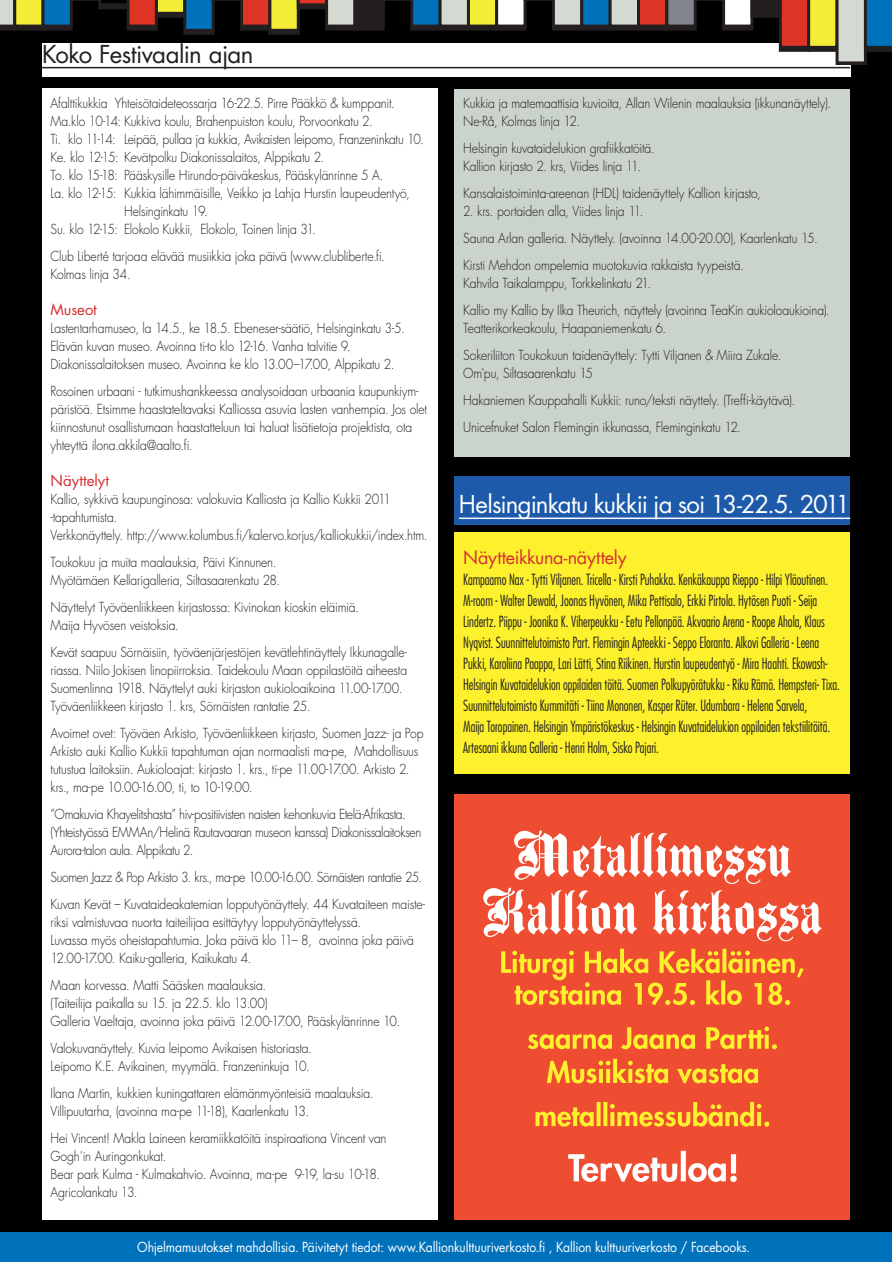
<style>
.page{position:relative;width:892px;height:1262px;background:#000}
.page>*{position:absolute;margin:0;border:0;box-sizing:border-box;transform-origin:0 0}
.t1{font:24px "Futura Std";letter-spacing:-.04em;color:#fff}
.t2{font:24px "Futura Std";letter-spacing:-.025em;color:#231f20}
.t3{font:18px "Futura Std";letter-spacing:-.01em;color:#d72e32}
.t4{font:300 condensed 15px/21px "Futura Std";letter-spacing:-.005em;color:#231f20;scale:.9 1}
.t5{font:15px "Futura Std";color:#d72e32}
.t6{font:300 13.5px/18px "Futura Std";letter-spacing:-.015em;color:#231f20;scale:.9 1}
.t7{font:13.5px "Futura Std";letter-spacing:-.01em;color:#fff;scale:.9 1}
</style>
<div class="page">
<div style="left:0;top:1232px;width:892px;height:30px;background:#0072bc"></div>
<div style="left:42px;top:89px;width:395px;height:1131px;background:#fff"></div>
<div style="left:454px;top:89px;width:396px;height:367px;background:#cbd3cd"></div>
<div style="left:454px;top:476px;width:396px;height:49px;background:#1d5aa9"></div>
<hr style="left:459px;top:518px;width:391px;height:1px;background:#fff">
<div style="left:454px;top:794px;width:396px;height:426px;background:#ef4d32"></div>
<svg style="left:483px;top:830px;width:338px;height:111px"></svg>
<svg style="left:501px;top:949px;width:302px;height:56px"></svg>
<svg style="left:528px;top:1026px;width:249px;height:23px"></svg>
<svg style="left:547px;top:1059px;width:211px;height:24px"></svg>
<svg style="left:535px;top:1102px;width:234px;height:25px"></svg>
<svg style="left:568px;top:1151px;width:168px;height:31px"></svg>
<div style="left:454px;top:532px;width:396px;height:241px;background:#fcf12c"></div>
<div style="left:42px;top:43px;width:808px;height:34px;background:linear-gradient(to right,#fff,#fff)"></div>
<hr style="left:42px;top:67px;width:808px;height:1px;background:#231f20">
<svg style="left:0;top:0;width:892px;height:64px"></svg>
<h1 class="t2" style="left:42px;top:43px;width:213px">Koko Festivaalin ajan</h1>
<p class="t6" style="left:51px;top:95px;width:384px">Afalttikukkia Yhteisötaideteossarja 16-22.5. Pirre Pääkkö &amp; kumppanit.</p>
<p class="t6" style="left:51px;top:113px;width:359px">Ma.klo 10-14: Kukkiva koulu, Brahenpuiston koulu, Porvoonkatu 2.</p>
<p class="t6" style="left:51px;top:131px;width:416px">Ti. klo 11-14: Leipää, pullaa ja kukkia, Avikaisten leipomo, Franzeninkatu 10.</p>
<p class="t6" style="left:51px;top:149px;width:306px">Ke. klo 12-15: Kevätpolku Diakonissalaitos, Alppikatu 2.</p>
<p class="t6" style="left:51px;top:167px;width:371px">To. klo 15-18: Pääskysille Hirundo-päiväkeskus, Pääskylänrinne 5 A.</p>
<p class="t6" style="left:51px;top:185px;width:401px">La. klo 12-15: Kukkia lähimmäisille, Veikko ja Lahja Hurstin laupeudentyö,</p>
<p class="t6" style="left:124px;top:203px;width:95px">Helsinginkatu 19.</p>
<p class="t6" style="left:51px;top:221px;width:297px">Su. klo 12-15: Elokolo Kukkii, Elokolo, Toinen linja 31.</p>
<p class="t6" style="left:51px;top:248px;width:373px">Club Liberté tarjoaa elävää musiikkia joka päivä (www.clubliberte.fi.<br>Kolmas linja 34.</p>
<p class="t5" style="left:51px;top:303px;width:48px">Museot</p>
<p class="t6" style="left:51px;top:320px;width:395px">Lastentarhamuseo, la 14.5., ke 18.5. Ebeneser-säätiö, Helsinginkatu 3-5.<br>Elävän kuvan museo. Avoinna ti-to klo 12-16. Vanha talvitie 9.<br>Diakonissalaitoksen museo. Avoinna ke klo 13.00–17.00, Alppikatu 2.</p>
<p class="t6" style="left:51px;top:383px;width:420px">Rosoinen urbaani - tutkimushankkeessa analysoidaan urbaania kaupunkiym&shy;päristöä. Etsimme haastateltavaksi Kalliossa asuvia lasten vanhempia. Jos olet kiinnostunut osallistumaan haastatteluun tai haluat lisätietoja projektista, ota yhteyttä ilona.akkila@aalto.fi.</p>
<p class="t5" style="left:51px;top:474px;width:60px">Näyttelyt</p>
<p class="t6" style="left:51px;top:491px;width:420px">Kallio, sykkivä kaupunginosa: valokuvia Kalliosta ja Kallio Kukkii 2011 -tapahtumista.<br>Verkkonäyttely. http://www.kolumbus.fi/kalervo.korjus/kalliokukkii/index.htm.</p>
<p class="t6" style="left:51px;top:554px;width:257px">Toukokuu ja muita maalauksia, Päivi Kinnunen.<br>Myötämäen Kellarigalleria, Siltasaarenkatu 28.</p>
<p class="t6" style="left:51px;top:599px;width:344px">Näyttelyt Työväenliikkeen kirjastossa: Kivinokan kioskin eläimiä.<br>Maija Hyvösen veistoksia.</p>
<p class="t6" style="left:51px;top:644px;width:398px">Kevät saapuu Sörnäisiin, työväenjärjestöjen kevätlehtinäyttely Ikkunagalle&shy;riassa. Niilo Jokisen linopiirroksia. Taidekoulu Maan oppilastöitä aiheesta Suomenlinna 1918. Näyttelyt auki kirjaston aukioloaikoina 11.00-17.00.<br>Työväenliikkeen kirjasto 1. krs, Sörnäisten rantatie 25.</p>
<p class="t6" style="left:51px;top:725px;width:416px">Avoimet ovet: Työväen Arkisto, Työväenliikkeen kirjasto, Suomen Jazz- ja Pop Arkisto auki Kallio Kukkii tapahtuman ajan normaalisti ma-pe, Mahdollisuus tutustua laitoksiin. Aukioloajat: kirjasto 1. krs., ti-pe 11.00-17.00. Arkisto 2. krs., ma-pe 10.00-16.00, ti, to 10-19.00.</p>
<p class="t6" style="left:51px;top:806px;width:413px">”Omakuvia Khayelitshasta” hiv-positiivisten naisten kehonkuvia Etelä-Afrikasta. (Yhteistyössä EMMAn/Helinä Rautavaaran museon kanssa) Diakonissalaitoksen<br>Aurora-talon aula. Alppikatu 2.</p>
<p class="t6" style="left:51px;top:865px;width:418px;line-height:27px">Suomen Jazz &amp; Pop Arkisto 3. krs., ma-pe 10.00-16.00. Sörnäisten rantatie 25.<br>Kuvan Kevät – Kuvataideakatemian lopputyönäyttely. 44 Kuvataiteen maiste-</p>
<p class="t6" style="left:51px;top:914px;width:405px">riksi valmistuvaa nuorta taiteilijaa esittäytyy lopputyönäyttelyssä.<br>Luvassa myös oheistapahtumia. Joka päivä klo 11– 8, avoinna joka päivä<br>12.00-17.00. Kaiku-galleria, Kaikukatu 4.</p>
<p class="t6" style="left:51px;top:977px;width:390px">Maan korvessa. Matti Sääsken maalauksia.<br>(Taiteilija paikalla su 15. ja 22.5. klo 13.00)<br>Galleria Vaeltaja, avoinna joka päivä 12.00-17.00, Pääskylänrinne 10.</p>
<p class="t6" style="left:51px;top:1040px;width:292px">Valokuvanäyttely. Kuvia leipomo Avikaisen historiasta.<br>Leipomo K.E. Avikainen, myymälä. Franzeninkuja 10.</p>
<p class="t6" style="left:51px;top:1085px;width:360px">Ilana Martin, kukkien kuningattaren elämänmyönteisiä maalauksia.<br>Villipuutarha, (avoinna ma-pe 11-18), Kaarlenkatu 13.</p>
<p class="t6" style="left:51px;top:1130px;width:375px">Hei Vincent! Makla Laineen keramiikkatöitä inspiraationa Vincent van Gogh’in Auringonkukat.<br>Bear park Kulma - Kulmakahvio. Avoinna, ma-pe 9-19, la-su 10-18.<br>Agricolankatu 13.</p>
<p class="t6" style="left:463px;top:95px;width:410px">Kukkia ja matemaattisia kuvioita, Allan Wilenin maalauksia (ikkunanäyttely).<br>Ne-Rå, Kolmas linja 12.</p>
<p class="t6" style="left:463px;top:140px;width:214px">Helsingin kuvataidelukion grafiikkatöitä.<br>Kallion kirjasto 2. krs, Viides linja 11.</p>
<p class="t6" style="left:463px;top:185px;width:332px">Kansalaistoiminta-areenan (HDL) taidenäyttely Kallion kirjasto,</p>
<p class="t6" style="left:463px;top:199px;width:395px;line-height:27px">2. krs. portaiden alla, Viides linja 11.<br>Sauna Arlan galleria. Näyttely. (avoinna 14.00-20.00), Kaarlenkatu 15.<br>Kirsti Mehdon ompelemia muotokuvia rakkaista tyypeistä.</p>
<p class="t6" style="left:463px;top:271px;width:409px;line-height:27px">Kahvila Taikalamppu, Torkkelinkatu 21.<br>Kallio my Kallio by Ilka Theurich, näyttely (avoinna TeaKin aukioloaukioina).</p>
<p class="t6" style="left:463px;top:316px;width:355px;line-height:27px">Teatterikorkeakoulu, Haapaniemenkatu 6.<br>Sokeriliiton Toukokuun taidenäyttely: Tytti Viljanen &amp; Miira Zukale.</p>
<p class="t6" style="left:463px;top:361px;width:370px;line-height:27px">Om`pu, Siltasaarenkatu 15<br>Hakaniemen Kauppahalli Kukkii: runo/teksti näyttely. (Treffi-käytävä).<br>Unicefnuket Salon Flemingin ikkunassa, Fleminginkatu 12.</p>
<h1 class="t1" style="left:459px;top:493px;width:393px">Helsinginkatu kukkii ja soi 13-22.5. 2011</h1>
<h2 class="t3" style="left:463px;top:549px;width:165px">Näytteikkuna-näyttely</h2>
<p class="t4" style="left:463px;top:570px;width:420px">Kampaamo Nax - Tytti Viljanen. Tricella - Kirsti Puhakka. Kenkäkauppa Rieppo - Hilpi Yläoutinen.<br>M-room - Walter Dewald, Joonas Hyvönen, Mika Pettisalo, Erkki Pirtola. Hytösen Puoti - Seija Lindertz. Piippu - Joonika K. Viherpeukku - Eetu Pellonpää. Akvaario Arena - Roope Ahola, Klaus Nyqvist. Suunnittelutoimisto Part. Flemingin Apteekki - Seppo Eloranta. Alkovi Galleria - Leena Pukki, Karoliina Paappa, Lari Lätti, Stina Riikinen. Hurstin laupeudentyö - Mira Haahti. Ekowash-Helsingin Kuvataidelukion oppilaiden töitä. Suomen Polkupyörätukku - Riku Rämö. Hempsteri- Tixa.<br>Suunnittelutoimisto Kummitäti - Tiina Mononen, Kasper Rüter. Udumbara - Helena Sarvela,<br>Maija Toropainen. Helsingin Ympäristökeskus - Helsingin Kuvataidelukion oppilaiden tekstiilitöitä.<br>Artesaani ikkuna Galleria - Henri Holm, Sisko Pajari.</p>
<p class="t7" style="left:137px;top:1240px;width:682px">Ohjelmamuutokset mahdollisia. Päivitetyt tiedot: www.Kallionkulttuuriverkosto.fi , Kallion kulttuuriverkosto / Facebooks.</p>
</div>
